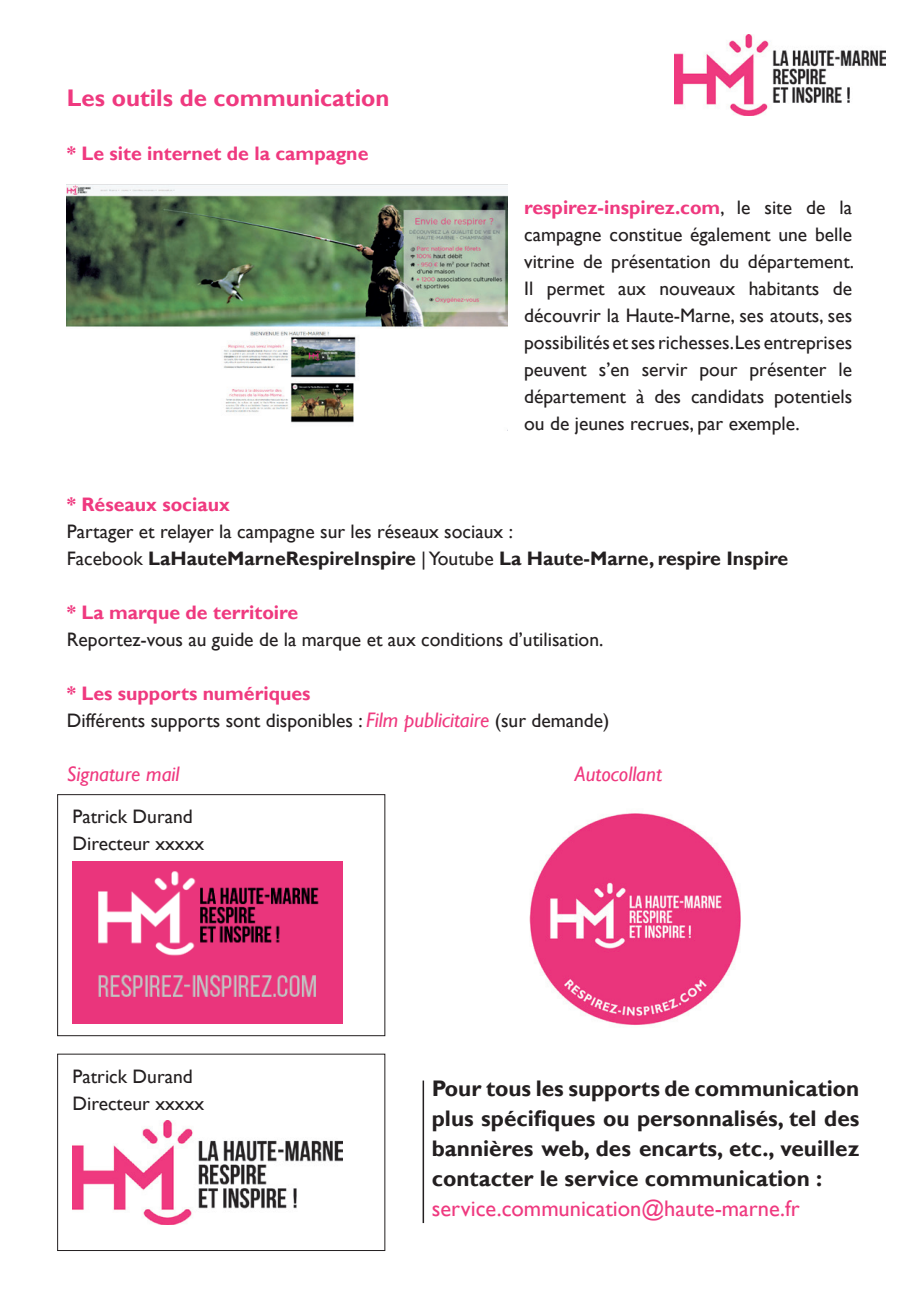
<style>
.page{position:relative;width:919px;height:1289px;background:#fff}
.page>*{position:absolute;margin:0;border:0;box-sizing:border-box;transform-origin:0 0}
.t1{font:700 24px "Gill Sans";color:#ef397f}
.t2{font:700 22.5px/30px "Gill Sans";color:#231f20;text-align:justify}
.t3{font:22.5px "Gill Sans";color:#ef397f}
.t4{font:italic 21px "Gill Sans";color:#ef397f}
.t5{font:19.5px/27px "Gill Sans";color:#231f20;text-align:justify}
.t6{font:700 19.5px "Gill Sans";color:#ef397f}
.t7{font:700 19.5px "Gill Sans";color:#231f20}
.s1{font-weight:700;color:#ef397f}
.s2{font-weight:400}
.s3{font-style:italic;font-size:21px;color:#ef397f}
</style>
<div class="page">
<img style="left:67px;top:185px;width:440px;height:238px">
<img style="left:674px;top:34px;width:211px;height:81px">
<img style="left:72px;top:861px;width:270px;height:162px">
<div style="left:57px;top:794px;width:328px;height:241px;border:1px solid #231f20"></div>
<img style="left:529px;top:813px;width:211px;height:212px">
<img style="left:72px;top:1120px;width:270px;height:104px">
<hr style="left:422px;top:1080px;width:2px;height:142px;background:#231f20">
<p class="t1" style="left:67px;top:83px;width:324px">Les outils de communication</p>
<p class="t6" style="left:67px;top:142px;width:303px">* Le site internet de la campagne</p>
<p class="t5" style="left:524px;top:194px;width:331px"><span class="s1">respirez-inspirez.com</span>, le site de la campagne constitue également une belle vitrine de présentation du département.<br>Il permet aux nouveaux habitants de découvrir la Haute-Marne, ses atouts, ses possibilités et ses richesses.Les entreprises peuvent s’en servir pour présenter le département à des candidats potentiels ou de jeunes recrues, par exemple.</p>
<p class="t6" style="left:67px;top:493px;width:164px">* Réseaux sociaux</p>
<p class="t5" style="left:67px;top:518px;width:447px">Partager et relayer la campagne sur les réseaux sociaux :</p>
<p class="t7" style="left:67px;top:547px;width:723px"><span class="s2">Facebook</span> LaHauteMarneRespireInspire <span class="s2">| Youtube</span> La Haute-Marne, respire Inspire</p>
<p class="t6" style="left:67px;top:601px;width:233px">* La marque de territoire</p>
<p class="t5" style="left:67px;top:626px;width:538px">Reportez-vous au guide de la marque et aux conditions d’utilisation.</p>
<p class="t6" style="left:67px;top:682px;width:245px">* Les supports numériques</p>
<p class="t5" style="left:67px;top:707px;width:544px">Différents supports sont disponibles : <span class="s3">Film publicitaire</span> (sur demande)</p>
<p class="t4" style="left:67px;top:762px;width:114px">Signature mail</p>
<p class="t4" style="left:574px;top:762px;width:89px">Autocollant</p>
<p class="t5" style="left:72px;top:803px;width:122px">Patrick Durand</p>
<p class="t5" style="left:72px;top:830px;width:133px">Directeur xxxxx</p>
<p class="t5" style="left:72px;top:1062px;width:122px">Patrick Durand</p>
<p class="t5" style="left:72px;top:1089px;width:133px">Directeur xxxxx</p>
<p class="t2" style="left:432px;top:1074px;width:429px">Pour tous les supports de communication plus spécifiques ou personnalisés, tel des bannières web, des encarts, etc., veuillez contacter le service communication :</p>
<p class="t3" style="left:432px;top:1195px;width:369px">service.communication@haute-marne.fr</p>
</div>
